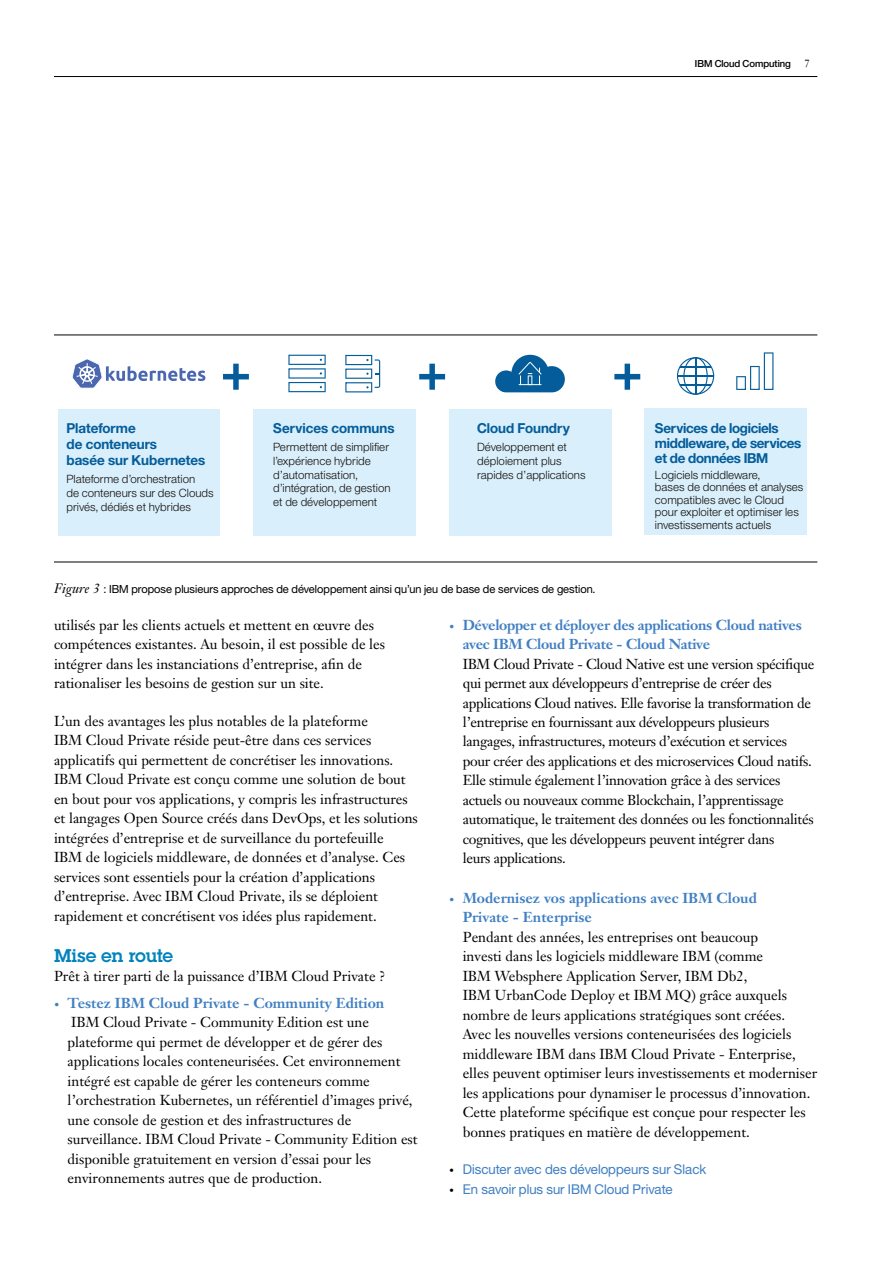
<style>
.page{position:relative;width:893px;height:1263px;background:#fff}
.page>*{position:absolute;margin:0;border:0;box-sizing:border-box;transform-origin:0 0}
.t1{font:51.6px "Helv Neue Boldfor IBM";color:#045d9a}
.t2{font:600 18px "Lubalinfor IBM";color:#0083bd}
.t3{font:14.25px/19.5px "Janson Text LT Pro";color:#000}
.t4{font:14.25px/19.5px "Janson Text LT Pro";letter-spacing:-.02em;color:#000}
.t5{font:700 14.25px/19.5px "Janson Text LT Pro";letter-spacing:-.02em;color:#4180c3}
.t6{font:700 14.25px/19.5px "Janson Text LT Pro";color:#4180c3}
.t7{font:13.8px/14.9px "Helv Neue Boldfor IBM";letter-spacing:-.005em;color:#045d9a}
.t8{font:13.5px "Helv Neue Romanfor IBM";color:#4180c3}
.t9{font:300 11.4px/13.8px "Helv Neuefor IBM";color:#12100b}
.t10{font:11.25px "Helv Neue Romanfor IBM";color:#000}
.t11{font:10.5px "Janson Text LT Pro";color:#000}
.t12{font:9.75px "Helv Neue Mediumfor IBM Regular";color:#000}
.s1{font-family:"Janson Text LT Pro";font-style:italic;font-size:13.5px}
.s2{font-weight:700;font-size:9.75px;color:#4180c3}
.s3{font-weight:700;color:#4180c3}
.s4{font-size:9.75px}
.s5{font-family:"Janson Text LT Pro";font-size:9.75px;color:#000}
</style>
<div class="page">
<hr style="left:54px;top:76px;width:763px;height:1px;background:#000">
<div style="left:449px;top:409px;width:162px;height:126px;background:#daeffc"></div>
<svg style="left:495px;top:355px;width:70px;height:37px"></svg>
<div style="left:645px;top:409px;width:162px;height:126px;background:#daeffc"></div>
<svg style="left:677px;top:357px;width:37px;height:38px"></svg>
<svg style="left:736px;top:352px;width:37px;height:38px"></svg>
<div style="left:253px;top:409px;width:162px;height:126px;background:#daeffc"></div>
<svg style="left:288px;top:355px;width:38px;height:37px"></svg>
<svg style="left:345px;top:355px;width:35px;height:37px"></svg>
<div style="left:59px;top:409px;width:161px;height:126px;background:#daeffc"></div>
<svg style="left:72px;top:359px;width:133px;height:30px"></svg>
<hr style="left:54px;top:334px;width:763px;height:1px;background:#000">
<hr style="left:54px;top:561px;width:763px;height:1px;background:#000">
<p class="t12" style="left:695px;top:58px;width:98px">IBM Cloud Computing</p>
<p class="t11" style="left:805px;top:57px;width:7px">7</p>
<h1 class="t1" style="left:221px;top:339px;width:31px">+</h1>
<h1 class="t1" style="left:417px;top:339px;width:31px">+</h1>
<h1 class="t1" style="left:612px;top:339px;width:31px">+</h1>
<p class="t7" style="left:66px;top:419px;width:140px;line-height:16px">Plateforme<br>de conteneurs<br>basée sur Kubernetes</p>
<p class="t9" style="left:66px;top:472px;width:149px">Plateforme d’orchestration<br>de conteneurs sur des Clouds privés, dédiés et hybrides</p>
<p class="t7" style="left:273px;top:420px;width:123px">Services communs</p>
<p class="t9" style="left:273px;top:440px;width:119px">Permettent de simplifier l’expérience hybride d’automatisation, d’intégration, de gestion et de développement</p>
<p class="t7" style="left:477px;top:420px;width:94px">Cloud Foundry</p>
<p class="t9" style="left:477px;top:440px;width:110px">Développement et déploiement plus rapides d’applications</p>
<p class="t7" style="left:655px;top:420px;width:148px">Services de logiciels middleware, de services et de données IBM</p>
<p class="t9" style="left:655px;top:468px;width:150px;line-height:12.6px">Logiciels middleware,<br>bases de données et analyses compatibles avec le Cloud pour exploiter et optimiser les investissements actuels</p>
<p class="t10" style="left:54px;top:582px;width:543px"><span class="s1">Figure 3</span> : IBM propose plusieurs approches de développement ainsi qu’un jeu de base de services de gestion.</p>
<p class="t3" style="left:54px;top:615px;width:333px">utilisés par les clients actuels et mettent en œuvre des compétences existantes. Au besoin, il est possible de les intégrer dans les instanciations d’entreprise, afin de rationaliser les besoins de gestion sur un site.</p>
<p class="t3" style="left:54px;top:711px;width:365px">L’un des avantages les plus notables de la plateforme<br>IBM Cloud Private réside peut-être dans ces services applicatifs qui permettent de concrétiser les innovations.<br>IBM Cloud Private est conçu comme une solution de bout en bout pour vos applications, y compris les infrastructures et langages Open Source créés dans DevOps, et les solutions intégrées d’entreprise et de surveillance du portefeuille<br>IBM de logiciels middleware, de données et d’analyse. Ces services sont essentiels pour la création d’applications d’entreprise. Avec IBM Cloud Private, ils se déploient rapidement et concrétisent vos idées plus rapidement.</p>
<p class="t2" style="left:54px;top:943px;width:121px">Mise en route</p>
<p class="t3" style="left:54px;top:966px;width:333px">Prêt à tirer parti de la puissance d’IBM Cloud Private ?</p>
<p class="t3" style="left:68px;top:993px;width:352px;text-indent:-14px"><span class="s2">•</span> <span class="s3">Testez IBM Cloud Private - Community Edition<br></span>IBM Cloud Private - Community Edition est une plateforme qui permet de développer et de gérer des applications locales conteneurisées. Cet environnement intégré est capable de gérer les conteneurs comme l’orchestration Kubernetes, un référentiel d’images privé, une console de gestion et des infrastructures de surveillance. IBM Cloud Private - Community Edition est disponible gratuitement en version d’essai pour les environnements autres que de production.</p>
<p class="t5" style="left:463px;top:615px;width:341px;text-indent:-14px"><span class="s4">•</span> Développer et déployer des applications Cloud natives avec IBM Cloud Private - Cloud Native</p>
<p class="t4" style="left:463px;top:654px;width:353px">IBM Cloud Private - Cloud Native est une version spécifique qui permet aux développeurs d’entreprise de créer des applications Cloud natives. Elle favorise la transformation de l’entreprise en fournissant aux développeurs plusieurs langages, infrastructures, moteurs d’exécution et services pour créer des applications et des microservices Cloud natifs.<br>Elle stimule également l’innovation grâce à des services actuels ou nouveaux comme Blockchain, l’apprentissage automatique, le traitement des données ou les fonctionnalités cognitives, que les développeurs peuvent intégrer dans<br>leurs applications.</p>
<p class="t6" style="left:463px;top:888px;width:296px;text-indent:-14px"><span class="s4">•</span> Modernisez vos applications avec IBM Cloud<br>Private - Enterprise</p>
<p class="t3" style="left:463px;top:927px;width:356px">Pendant des années, les entreprises ont beaucoup<br>investi dans les logiciels middleware IBM (comme<br>IBM Websphere Application Server, IBM Db2,<br>IBM UrbanCode Deploy et IBM MQ) grâce auxquels nombre de leurs applications stratégiques sont créées.<br>Avec les nouvelles versions conteneurisées des logiciels middleware IBM dans IBM Cloud Private - Enterprise, elles peuvent optimiser leurs investissements et moderniser les applications pour dynamiser le processus d’innovation.<br>Cette plateforme spécifique est conçue pour respecter les bonnes pratiques en matière de développement.</p>
<p class="t8" style="left:449px;top:1161px;width:259px"><span class="s5">•</span> Discuter avec des développeurs sur Slack</p>
<p class="t8" style="left:449px;top:1181px;width:225px"><span class="s5">•</span> En savoir plus sur IBM Cloud Private</p>
</div>
